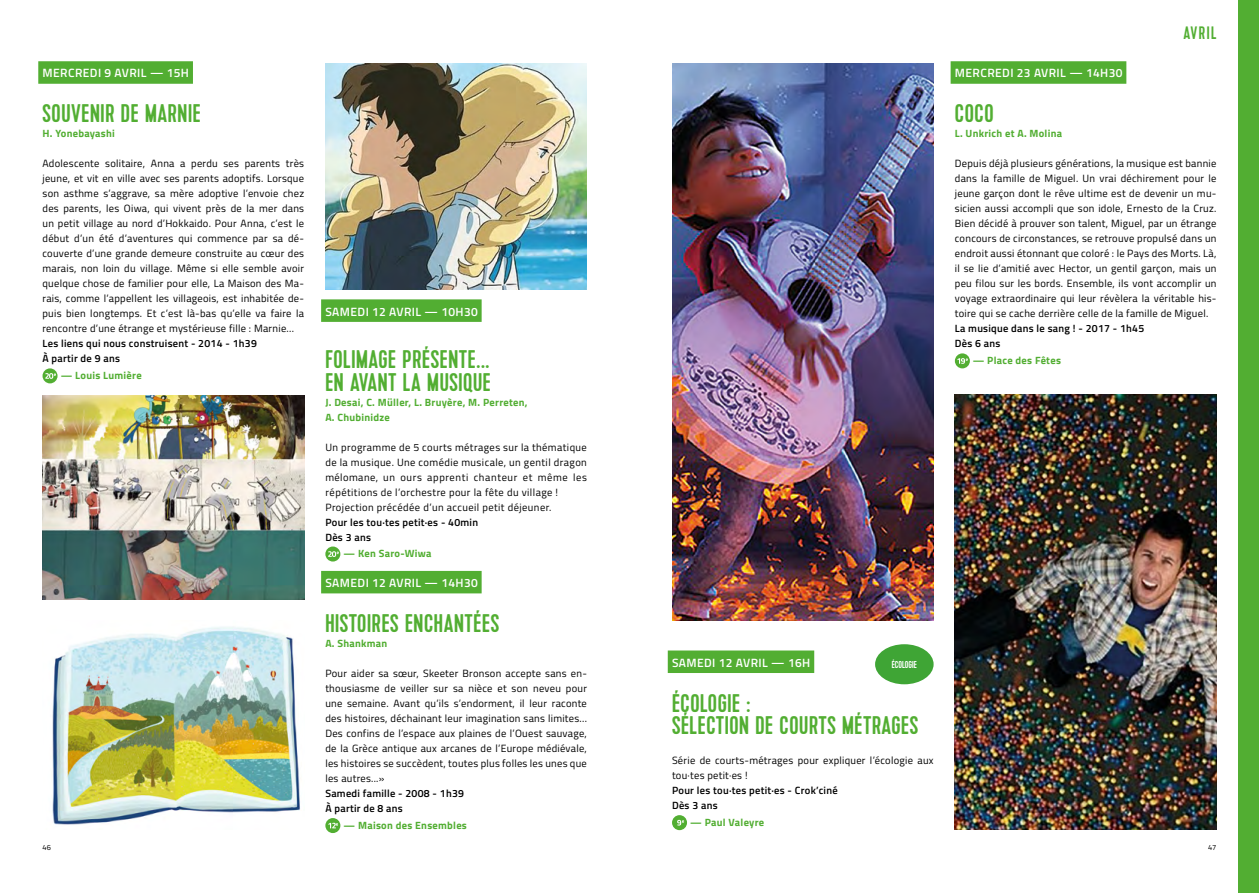
<style>
.page{position:relative;width:1259px;height:893px;background:#fff}
.page>*{position:absolute;margin:0;border:0;box-sizing:border-box;transform-origin:0 0}
.t1{font:25.5px/22.5px "Kapra";letter-spacing:.025em;color:#52ae32}
.t2{font:18px "Kapra";letter-spacing:.08em;color:#52ae32}
.t3{font:600 12px "Titillium Web";letter-spacing:.035em;color:#fff}
.t4{font:10.5px/15px "Titillium Web";letter-spacing:.03em;color:#000;text-align:justify}
.t5{font:600 10.5px/15px "Titillium Web";letter-spacing:.025em;color:#000}
.t6{font:700 10.5px/15px "Titillium Web";letter-spacing:.025em;color:#52ae32}
.t7{font:10.05px "Kapra";color:#fff}
.t8{font:7.5px "Titillium Web";color:#000}
</style>
<div class="page">
<div style="left:38px;top:61px;width:155px;height:23px;background:#52ae32"></div>
<div style="left:43px;top:368px;width:15px;height:15px;background:#52ae32;border-radius:50%"></div>
<svg style="left:45px;top:373px;width:11px;height:6px"></svg>
<img style="left:43px;top:395px;width:261px;height:205px">
<img style="left:325px;top:64px;width:262px;height:226px">
<img style="left:52px;top:627px;width:248px;height:198px">
<div style="left:321px;top:299px;width:160px;height:23px;background:#52ae32"></div>
<div style="left:321px;top:571px;width:160px;height:22px;background:#52ae32"></div>
<div style="left:325px;top:546px;width:15px;height:15px;background:#52ae32;border-radius:50%"></div>
<svg style="left:328px;top:551px;width:11px;height:6px"></svg>
<svg style="left:325px;top:818px;width:15px;height:15px"></svg>
<svg style="left:328px;top:823px;width:10px;height:5px"></svg>
<div style="left:668px;top:650px;width:146px;height:23px;background:#52ae32"></div>
<div style="left:672px;top:815px;width:15px;height:15px;background:#52ae32;border-radius:50%"></div>
<svg style="left:677px;top:820px;width:7px;height:5px"></svg>
<div style="left:950px;top:61px;width:176px;height:23px;background:#52ae32"></div>
<div style="left:955px;top:353px;width:15px;height:15px;background:#52ae32;border-radius:50%"></div>
<svg style="left:957px;top:358px;width:11px;height:6px"></svg>
<img style="left:672px;top:64px;width:261px;height:557px">
<img style="left:955px;top:394px;width:261px;height:435px">
<div style="left:875px;top:644px;width:58px;height:40px;background:#3fa535;border-radius:50%"></div>
<div style="left:1237px;top:0;width:22px;height:893px;background:#52ae32"></div>
<p class="t3" style="left:43px;top:64px;width:148px">MERCREDI 9 AVRIL — 15H</p>
<h1 class="t1" style="left:43px;top:103px;width:160px">SOUVENIR DE MARNIE</h1>
<p class="t6" style="left:43px;top:126px;width:74px">H. Yonebayashi</p>
<p class="t4" style="left:43px;top:156px;width:263px">Adolescente solitaire, Anna a perdu ses parents très jeune, et vit en ville avec ses parents adoptifs. Lorsque son asthme s’aggrave, sa mère adoptive l’envoie chez des parents, les Oiwa, qui vivent près de la mer dans un petit village au nord d’Hokkaido. Pour Anna, c’est le début d’un été d’aventures qui commence par sa dé&shy;couverte d’une grande demeure construite au cœur des marais, non loin du village. Même si elle semble avoir quelque chose de familier pour elle, La Maison des Ma&shy;rais, comme l’appellent les villageois, est inhabitée de&shy;puis bien longtemps. Et c’est là-bas qu’elle va faire la rencontre d’une étrange et mystérieuse fille : Marnie…</p>
<p class="t5" style="left:43px;top:336px;width:216px">Les liens qui nous construisent - 2014 - 1h39<br>À partir de 9 ans</p>
<p class="t6" style="left:61px;top:367px;width:82px">— Louis Lumière</p>
<p class="t3" style="left:325px;top:302px;width:154px">SAMEDI 12 AVRIL — 10H30</p>
<h1 class="t1" style="left:325px;top:349px;width:167px">FOLIMAGE PRÉSENTE...<br>EN AVANT LA MUSIQUE</h1>
<p class="t6" style="left:325px;top:394px;width:204px">J. Desai, C. Müller, L. Bruyère, M. Perreten,<br>A. Chubinidze</p>
<p class="t4" style="left:325px;top:439px;width:263px;text-align:left">Un programme de 5 courts métrages sur la thématique de la musique. Une comédie musicale, un gentil dragon mélomane, un ours apprenti chanteur et même les répétitions de l’orchestre pour la fête du village !<br>Projection précédée d’un accueil petit déjeuner.</p>
<p class="t5" style="left:325px;top:514px;width:154px">Pour les tou·tes petit·es - 40min<br>Dès 3 ans</p>
<p class="t6" style="left:344px;top:545px;width:89px">— Ken Saro-Wiwa</p>
<p class="t3" style="left:325px;top:574px;width:154px">SAMEDI 12 AVRIL — 14H30</p>
<h1 class="t1" style="left:325px;top:613px;width:175px">HISTOIRES ENCHANTÉES</h1>
<p class="t6" style="left:325px;top:635px;width:64px">A. Shankman</p>
<p class="t4" style="left:325px;top:665px;width:263px">Pour aider sa sœur, Skeeter Bronson accepte sans en&shy;thousiasme de veiller sur sa nièce et son neveu pour une semaine. Avant qu’ils s’endorment, il leur raconte des histoires, déchainant leur imagination sans limites...<br>Des confins de l’espace aux plaines de l’Ouest sauvage, de la Grèce antique aux arcanes de l’Europe médiévale, les histoires se succèdent, toutes plus folles les unes que les autres...»</p>
<p class="t5" style="left:325px;top:785px;width:140px">Samedi famille - 2008 - 1h39<br>À partir de 8 ans</p>
<p class="t6" style="left:344px;top:817px;width:125px">— Maison des Ensembles</p>
<h2 class="t2" style="left:1183px;top:22px;width:34px">AVRIL</h2>
<p class="t3" style="left:955px;top:64px;width:169px">MERCREDI 23 AVRIL — 14H30</p>
<h1 class="t1" style="left:955px;top:103px;width:40px">COCO</h1>
<p class="t6" style="left:955px;top:126px;width:109px">L. Unkrich et A. Molina</p>
<p class="t4" style="left:955px;top:156px;width:263px">Depuis déjà plusieurs générations, la musique est bannie dans la famille de Miguel. Un vrai déchirement pour le jeune garçon dont le rêve ultime est de devenir un mu&shy;sicien aussi accompli que son idole, Ernesto de la Cruz.<br>Bien décidé à prouver son talent, Miguel, par un étrange concours de circonstances, se retrouve propulsé dans un endroit aussi étonnant que coloré : le Pays des Morts. Là, il se lie d’amitié avec Hector, un gentil garçon, mais un peu filou sur les bords. Ensemble, ils vont accomplir un voyage extraordinaire qui leur révèlera la véritable his&shy;toire qui se cache derrière celle de la famille de Miguel.</p>
<p class="t5" style="left:955px;top:321px;width:191px">La musique dans le sang ! - 2017 - 1h45<br>Dès 6 ans</p>
<p class="t6" style="left:972px;top:352px;width:90px">— Place des Fêtes</p>
<p class="t3" style="left:672px;top:653px;width:140px">SAMEDI 12 AVRIL — 16H</p>
<h1 class="t1" style="left:672px;top:692px;width:248px">ÉCOLOGIE :<br>SÉLECTION DE COURTS MÉTRAGES</h1>
<p class="t4" style="left:672px;top:752px;width:263px">Série de courts-métrages pour expliquer l’écologie aux tou·tes petit·es !</p>
<p class="t5" style="left:672px;top:782px;width:167px">Pour les tou·tes petit·es - Crok’ciné<br>Dès 3 ans</p>
<p class="t6" style="left:690px;top:814px;width:75px">— Paul Valeyre</p>
<p class="t7" style="left:892px;top:658px;width:26px">ÉCOLOGIE</p>
<p class="t8" style="left:43px;top:842px;width:10px">46</p>
<p class="t8" style="left:1208px;top:842px;width:10px">47</p>
</div>
